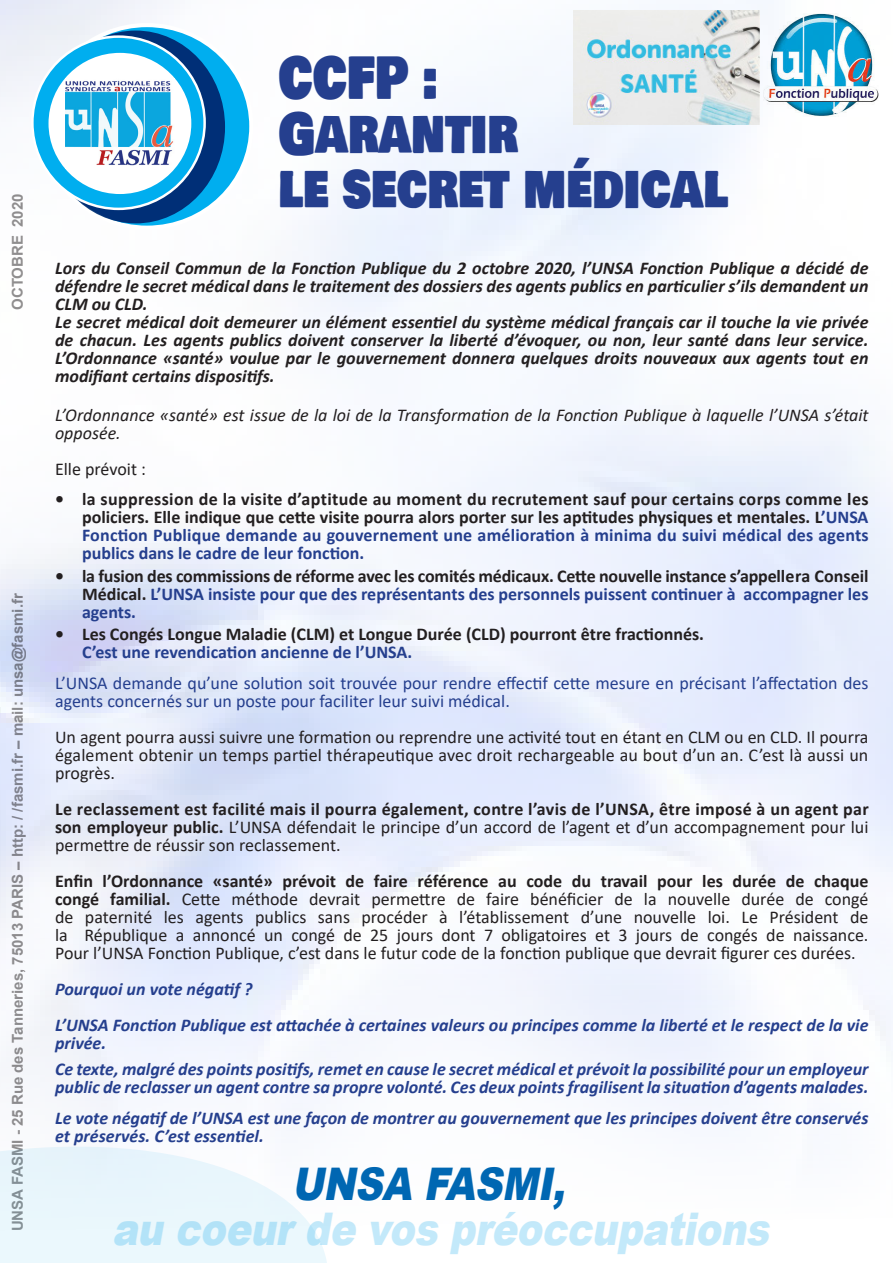
<style>
.page{position:relative;width:893px;height:1263px;background:#fff}
.page>*{position:absolute;margin:0;border:0;box-sizing:border-box;transform-origin:0 0}
.t1{font:56.7px "Bowlby One SC";color:#253f8e;scale:.79 1}
.t2{font:italic 900 45px "Arial";color:#c3e9fa;scale:.85 1}
.t3{font:italic 900 45px "Arial";color:#0168b3;scale:.85 1}
.t4{font:700 18px/18px "Calibri";color:#231f20;text-align:justify}
.t5{font:18px/18px "Calibri";color:#231f20;text-align:justify}
.t6{font:italic 700 18px/18px "Calibri";color:#231f20}
.t7{font:italic 700 18px/18px "Calibri";color:#253f8e}
.t8{font:18px/18px "Calibri";color:#253f8e}
.t9{font:italic 18px/18px "Calibri";color:#231f20}
.t10{font:700 15px "Arial";color:#231f20}
.s1{color:#253f8e}
.s2{font-weight:400}
.s3{font-weight:700}
</style>
<div class="page">
<img style="left:0;top:0;width:893px;height:1263px">
<svg style="left:43px;top:25px;width:208px;height:203px;background:#29b8ef"></svg>
<svg style="left:46px;top:31px;width:179px;height:192px;background:#113d80"></svg>
<svg style="left:32px;top:37px;width:173px;height:172px;background:#1db7f0"></svg>
<div style="left:49px;top:53px;width:142px;height:141px;background:#fff;border-radius:50%"></div>
<img style="left:66px;top:80px;width:108px;height:86px">
<img style="left:573px;top:10px;width:187px;height:114px">
<p class="t10" style="left:8px;top:310px;width:118px;rotate:-90deg">OCTOBRE 2020</p>
<p class="t10" style="left:8px;top:1231px;width:640px;rotate:-90deg">UNSA FASMI - 25 Rue des Tanneries, 75013 PARIS – http: / /fasmi.fr – mail: unsa@fasmi.fr</p>
<p class="t1" style="left:279px;top:36px;width:204px">CCFP :</p>
<p class="t1" style="left:279px;top:92px;width:305px">Garantir</p>
<p class="t1" style="left:279px;top:147px;width:571px">le secret médical</p>
<p class="t6" style="left:55px;top:258px;width:815px;text-align:justify">Lors du Conseil Commun de la Fonction Publique du 2 octobre 2020, l’UNSA Fonction Publique a décidé de défendre le secret médical dans le traitement des dossiers des agents publics en particulier s’ils demandent un CLM ou CLD.</p>
<p class="t6" style="left:55px;top:312px;width:815px">Le secret médical doit demeurer un élément essentiel du système médical français car il touche la vie privée de chacun. Les agents publics doivent conserver la liberté d’évoquer, ou non, leur santé dans leur service.</p>
<p class="t6" style="left:55px;top:348px;width:815px">L’Ordonnance «santé» voulue par le gouvernement donnera quelques droits nouveaux aux agents tout en modifiant certains dispositifs.</p>
<p class="t9" style="left:55px;top:405px;width:815px">L’Ordonnance «santé» est issue de la loi de la Transformation de la Fonction Publique à laquelle l’UNSA s’était opposée.</p>
<p class="t5" style="left:55px;top:459px;width:92px">Elle prévoit :</p>
<p class="t4" style="left:82px;top:490px;width:788px;text-indent:-27px">• la suppression de la visite d’aptitude au moment du recrutement sauf pour certains corps comme les policiers. Elle indique que cette visite pourra alors porter sur les aptitudes physiques et mentales. L<span class="s1">’UNSA Fonction Publique demande au gouvernement une amélioration à minima du suivi médical des agents publics dans le cadre de leur fonction.</span></p>
<p class="t4" style="left:82px;top:566px;width:788px;text-indent:-27px">• la fusion des commissions de réforme avec les comités médicaux. Cette nouvelle instance s’appellera Conseil Médical. <span class="s1">L’UNSA insiste pour que des représentants des personnels puissent continuer à accompagner les agents.</span></p>
<p class="t4" style="left:82px;top:625px;width:623px;text-indent:-27px">• Les Congés Longue Maladie (CLM) et Longue Durée (CLD) pourront être fractionnés.<br><span class="s1">C’est une revendication ancienne de l’UNSA.</span></p>
<p class="t8" style="left:55px;top:673px;width:815px">L’UNSA demande qu’une solution soit trouvée pour rendre effectif cette mesure en précisant l’affectation des agents concernés sur un poste pour faciliter leur suivi médical.</p>
<p class="t5" style="left:55px;top:727px;width:815px">Un agent pourra aussi suivre une formation ou reprendre une activité tout en étant en CLM ou en CLD. Il pourra également obtenir un temps partiel thérapeutique avec droit rechargeable au bout d’un an. C’est là aussi un progrès.</p>
<p class="t4" style="left:55px;top:799px;width:815px">Le reclassement est facilité mais il pourra également, contre l’avis de l’UNSA, être imposé à un agent par son employeur public. <span class="s2">L’UNSA défendait le principe d’un accord de l’agent et d’un accompagnement pour lui permet-tre de réussir son reclassement.</span></p>
<p class="t5" style="left:55px;top:871px;width:815px"><span class="s3">Enfin l’Ordonnance «santé» prévoit de faire référence au code du travail pour les durée de chaque congé familial.</span> Cette méthode devrait permet-tre de faire bénéficier de la nouvelle durée de congé de paternité les agents publics sans procéder à l’établissement d’une nouvelle loi. Le Président de la République a annoncé un congé de 25 jours dont 7 obligatoires et 3 jours de congés de naissance.</p>
<p class="t5" style="left:55px;top:943px;width:802px">Pour l’UNSA Fonction Publique, c’est dans le futur code de la fonction publique que devrait figurer ces durées.</p>
<p class="t7" style="left:55px;top:979px;width:199px">Pourquoi un vote négatif ?</p>
<p class="t7" style="left:55px;top:1015px;width:815px">L’UNSA Fonction Publique est attachée à certaines valeurs ou principes comme la liberté et le respect de la vie privée.</p>
<p class="t7" style="left:55px;top:1059px;width:815px">Ce texte, malgré des points positifs, remet en cause le secret médical et prévoit la possibilité pour un employeur public de reclasser un agent contre sa propre volonté. Ces deux points fragilisent la situation d’agents malades.</p>
<p class="t7" style="left:55px;top:1108px;width:815px">Le vote négatif de l’UNSA est une façon de montrer au gouvernement que les principes doivent être conservés et préservés. C’est essentiel.</p>
<h2 class="t3" style="left:292px;top:1151px;width:336px">UNSA FASMI,</h2>
<h2 class="t2" style="left:112px;top:1196px;width:787px">au coeurde vos préoccupations</h2>
</div>
